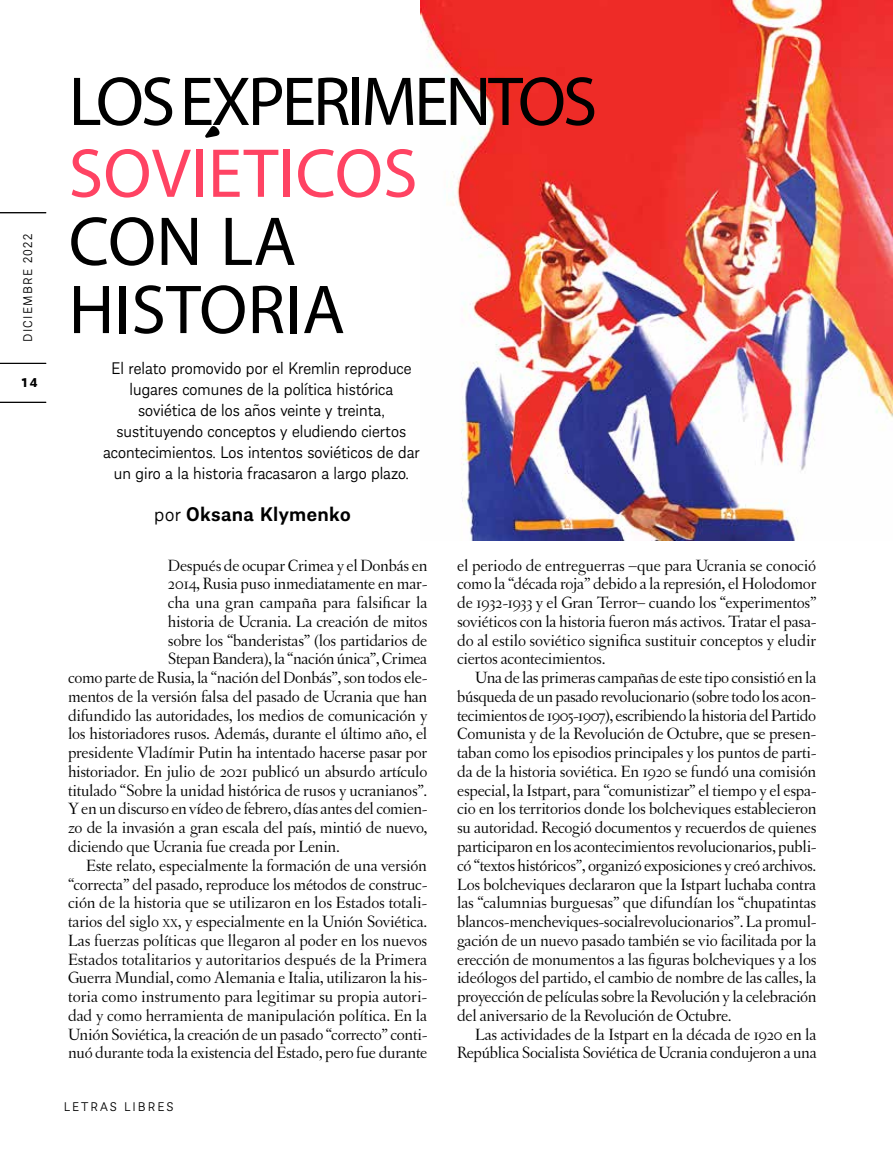
<style>
.page{position:relative;width:893px;height:1149px;background:#fff}
.page>*{position:absolute;margin:0;border:0;box-sizing:border-box;transform-origin:0 0}
.t1{font:69.75px "Myriad Pro";letter-spacing:-.045em;color:#000}
.t2{font:69.75px/68.1px "Myriad Pro";letter-spacing:.005em;color:#000}
.t3{font:69.75px "Myriad Pro";letter-spacing:.005em;color:#ff4363}
.t4{font:600 21px "Almanach";letter-spacing:.02em;color:#000}
.t5{font:300 18px/21px "Almanach";color:#000;text-align:center}
.t6{font:17.25px/18.8px "Letras Oldstyle";letter-spacing:-.015em;color:#000;text-align:justify}
.t7{font:300 13.5px "Almanach";letter-spacing:.1em;color:#000}
.t8{font:300 13.5px "Almanach";letter-spacing:.15em;color:#000}
.t9{font:700 13.5px "Almanach";color:#000}
.s1{font-weight:300}
.s2{font-size:12.15px}
</style>
<div class="page">
<hr style="left:0;top:212px;width:46px;height:1px;background:#000">
<hr style="left:0;top:402px;width:46px;height:1px;background:#000">
<hr style="left:0;top:363px;width:46px;height:1px;background:#000">
<img style="left:421px;top:0;width:472px;height:540px">
<svg style="left:205px;top:126px;width:14px;height:12px"></svg>
<p class="t7" style="left:18px;top:342px;width:109px;rotate:-90deg">DICIEMBRE 2022</p>
<p class="t9" style="left:22px;top:372px;width:17px">14</p>
<h1 class="t1" style="left:69px;top:58px;width:530px">LOS EXPERIMENTOS</h1>
<h1 class="t3" style="left:69px;top:130px;width:350px">SOVIETICOS</h1>
<h1 class="t2" style="left:69px;top:206px;width:278px">CON LA<br>HISTORIA</h1>
<p class="t5" style="left:103px;top:356px;width:318px">El relato promovido por el Kremlin reproduce lugares comunes de la política histórica soviética de los años veinte y treinta, sustituyendo conceptos y eludiendo ciertos acontecimientos. Los intentos soviéticos de dar un giro a la historia fracasaron a largo plazo.</p>
<p class="t4" style="left:154px;top:497px;width:198px"><span class="s1">por</span> Oksana Klymenko</p>
<p class="t6" style="left:168px;top:555px;width:261px">Después de ocupar Crimea y el Donbás en</p>
<p class="t6" style="left:168px;top:574px;width:261px">2014, Rusia puso inmediatamente en mar-</p>
<p class="t6" style="left:168px;top:593px;width:261px">cha una gran campaña para falsificar la</p>
<p class="t6" style="left:168px;top:611px;width:261px">historia de Ucrania. La creación de mitos</p>
<p class="t6" style="left:168px;top:630px;width:261px">sobre los “banderistas” (los partidarios de</p>
<p class="t6" style="left:168px;top:649px;width:261px">Stepan Bandera), la “nación única”, Crimea</p>
<p class="t6" style="left:68px;top:668px;width:361px">como parte de Rusia, la “nación del Donbás”, son todos ele-</p>
<p class="t6" style="left:68px;top:686px;width:361px">mentos de la versión falsa del pasado de Ucrania que han</p>
<p class="t6" style="left:68px;top:705px;width:361px">difundido las autoridades, los medios de comunicación y</p>
<p class="t6" style="left:68px;top:724px;width:361px">los historiadores rusos. Además, durante el último año, el</p>
<p class="t6" style="left:68px;top:743px;width:361px">presidente Vladímir Putin ha intentado hacerse pasar por</p>
<p class="t6" style="left:68px;top:761px;width:361px">historiador. En julio de 2021 publicó un absurdo artículo</p>
<p class="t6" style="left:68px;top:780px;width:361px">titulado “Sobre la unidad histórica de rusos y ucranianos”.</p>
<p class="t6" style="left:68px;top:799px;width:361px">Y en un discurso en vídeo de febrero, días antes del comien-</p>
<p class="t6" style="left:68px;top:818px;width:361px">zo de la invasión a gran escala del país, mintió de nuevo,</p>
<p class="t6" style="left:68px;top:836px;width:273px">diciendo que Ucrania fue creada por Lenin.</p>
<p class="t6" style="left:86px;top:855px;width:343px">Este relato, especialmente la formación de una versión</p>
<p class="t6" style="left:68px;top:874px;width:361px">“correcta” del pasado, reproduce los métodos de construc-</p>
<p class="t6" style="left:68px;top:893px;width:361px">ción de la historia que se utilizaron en los Estados totali-</p>
<p class="t6" style="left:68px;top:911px;width:361px">tarios del siglo <span class="s2">xx</span>, y especialmente en la Unión Soviética.</p>
<p class="t6" style="left:68px;top:930px;width:361px">Las fuerzas políticas que llegaron al poder en los nuevos</p>
<p class="t6" style="left:68px;top:949px;width:361px">Estados totalitarios y autoritarios después de la Primera</p>
<p class="t6" style="left:68px;top:968px;width:361px">Guerra Mundial, como Alemania e Italia, utilizaron la his-</p>
<p class="t6" style="left:68px;top:986px;width:361px">toria como instrumento para legitimar su propia autori-</p>
<p class="t6" style="left:68px;top:1005px;width:361px">dad y como herramienta de manipulación política. En la</p>
<p class="t6" style="left:68px;top:1024px;width:361px">Unión Soviética, la creación de un pasado “correcto” conti-</p>
<p class="t6" style="left:68px;top:1043px;width:361px">nuó durante toda la existencia del Estado, pero fue durante</p>
<p class="t8" style="left:64px;top:1096px;width:111px">LETRAS LIBRES</p>
<p class="t6" style="left:457px;top:555px;width:361px">el periodo de entreguerras –que para Ucrania se conoció como la “década roja” debido a la represión, el Holodomor de 1932-1933 y el Gran Terror– cuando los “experimentos” soviéticos con la historia fueron más activos. Tratar el pasa&shy;do al estilo soviético significa sustituir conceptos y eludir ciertos acontecimientos.</p>
<p class="t6" style="left:457px;top:668px;width:361px;text-indent:18px">Una de las primeras campañas de este tipo consistió en la búsqueda de un pasado revolucionario (sobre todo los acon&shy;tecimientos de 1905-1907), escribiendo la historia del Partido Comunista y de la Revolución de Octubre, que se presen&shy;taban como los episodios principales y los puntos de parti&shy;da de la historia soviética. En 1920 se fundó una comisión especial, la Istpart, para “comunistizar” el tiempo y el espa&shy;cio en los territorios donde los bolcheviques establecieron su autoridad. Recogió documentos y recuerdos de quienes participaron en los acontecimientos revolucionarios, publi&shy;có “textos históricos”, organizó exposiciones y creó archivos.<br>Los bolcheviques declararon que la Istpart luchaba contra las “calumnias burguesas” que difundían los “chupatintas blancos-mencheviques-socialrevolucionarios”. La promul&shy;gación de un nuevo pasado también se vio facilitada por la erección de monumentos a las figuras bolcheviques y a los ideólogos del partido, el cambio de nombre de las calles, la proyección de películas sobre la Revolución y la celebración del aniversario de la Revolución de Octubre.</p>
<p class="t6" style="left:457px;top:1024px;width:361px;text-align:right">Las actividades de la Istpart en la década de 1920 en la<br>República Socialista Soviética de Ucrania condujeron a una</p>
</div>
